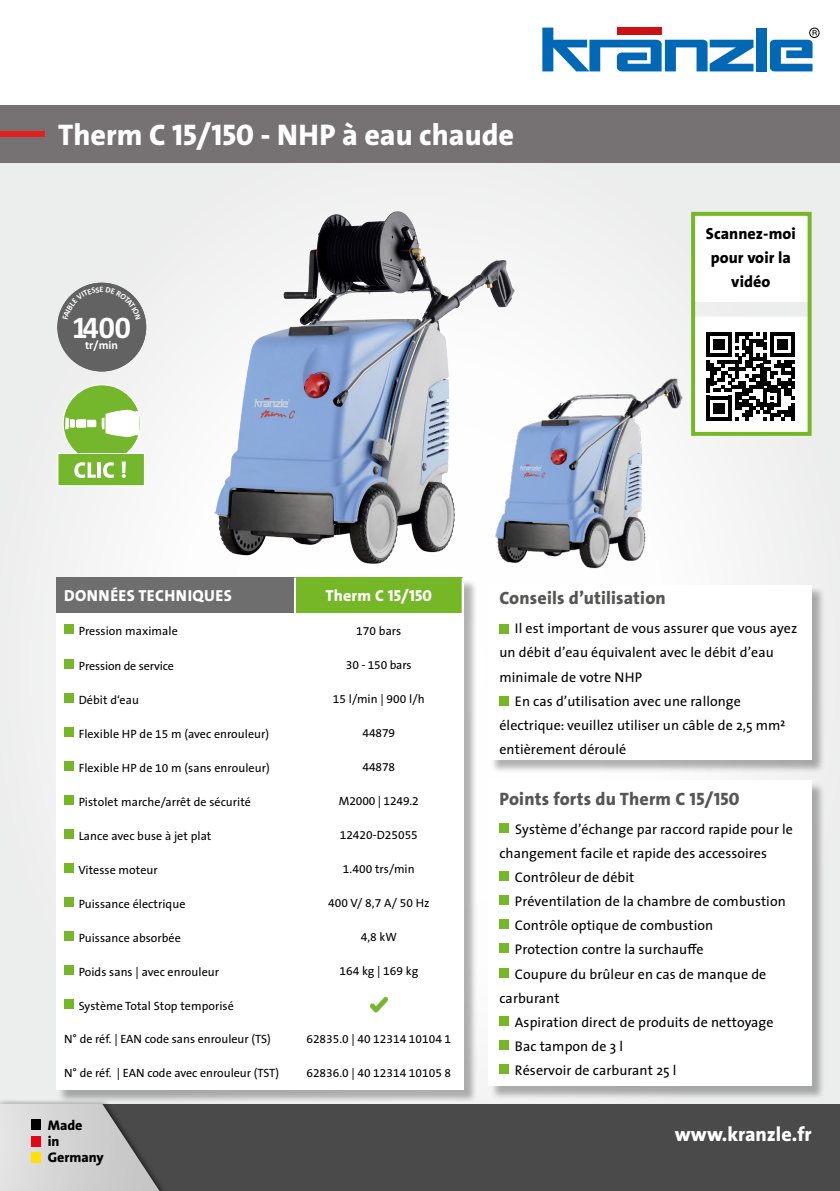
<style>
.page{position:relative;width:840px;height:1191px;background:#fff}
.page>*{position:absolute;margin:0;border:0;box-sizing:border-box;transform-origin:0 0}
.t1{font:700 31.6px "Calibri";color:#fff}
.t2{font:30px "The Sans LP8 Ex Bld";color:#fff}
.t3{font:20px "The Sans LP8 Ex Bld";color:#fff}
.t4{font:18px "The Sans LP8 Ex Bld";letter-spacing:.01em;color:#565655}
.t5{font:16px "The Sans LP8 Ex Bld";letter-spacing:.025em;color:#fff}
.t6{font:16px/24px "The Sans LP8 Ex Bld";letter-spacing:.005em;color:#000;text-align:center}
.t7{font:14px "The Sans";letter-spacing:.005em;color:#000}
.t8{font:14px/16px "The Sans LP8 Ex Bld";color:#000}
.t9{font:12px "The Sans B5 Plain";letter-spacing:.005em;color:#000}
.t10{font:700 12px "Calibri";color:#fff}
</style>
<div class="page">
<div style="left:0;top:125px;width:839px;height:1066px;background:linear-gradient(to right,#eeefee,#f2f3f2)"></div>
<div style="left:0;top:105px;width:839px;height:57px;background:#767274"></div>
<div style="left:0;top:131px;width:44px;height:6px;background:#e51e1e"></div>
<div style="left:0;top:1104px;width:839px;height:87px;background:#4b4a4a"></div>
<div style="left:0;top:1099px;width:168px;height:92px;background:#000;opacity:.7"></div>
<svg style="left:0;top:1103px;width:160px;height:88px"></svg>
<div style="left:31px;top:1119px;width:9px;height:11px;background:#000"></div>
<div style="left:31px;top:1136px;width:9px;height:10px;background:#e30514"></div>
<div style="left:31px;top:1152px;width:9px;height:10px;background:#ffe000"></div>
<svg style="left:542px;top:28px;width:211px;height:43px"></svg>
<div style="left:755px;top:28px;width:11px;height:43px;background:#0068b4"></div>
<div style="left:808px;top:28px;width:11px;height:10px;border:1px solid #000;border-radius:50%"></div>
<svg style="left:769px;top:30px;width:47px;height:41px"></svg>
<img style="left:210px;top:212px;width:309px;height:356px">
<img style="left:491px;top:378px;width:191px;height:190px">
<div style="left:58px;top:579px;width:420px;height:524px;background:#000;opacity:.3"></div>
<div style="left:56px;top:578px;width:407px;height:511px;background:#fff"></div>
<div style="left:56px;top:578px;width:239px;height:35px;background:#6e6e6e"></div>
<div style="left:295px;top:578px;width:167px;height:35px;background:#75b726"></div>
<hr style="left:294px;top:578px;width:2px;height:35px;background:#fff">
<hr style="left:461px;top:578px;width:2px;height:35px;background:#fff">
<div style="left:64px;top:625px;width:9px;height:9px;background:#75b726"></div>
<div style="left:64px;top:659px;width:9px;height:9px;background:#75b726"></div>
<div style="left:64px;top:693px;width:9px;height:9px;background:#75b726"></div>
<div style="left:64px;top:727px;width:9px;height:9px;background:#75b726"></div>
<div style="left:64px;top:761px;width:9px;height:9px;background:#75b726"></div>
<div style="left:64px;top:795px;width:9px;height:9px;background:#75b726"></div>
<div style="left:64px;top:829px;width:9px;height:9px;background:#75b726"></div>
<div style="left:64px;top:863px;width:9px;height:9px;background:#75b726"></div>
<div style="left:64px;top:897px;width:9px;height:9px;background:#75b726"></div>
<div style="left:64px;top:931px;width:9px;height:9px;background:#75b726"></div>
<div style="left:64px;top:965px;width:9px;height:9px;background:#75b726"></div>
<div style="left:64px;top:999px;width:9px;height:9px;background:#75b726"></div>
<img style="left:370px;top:996px;width:17px;height:17px">
<div style="left:490px;top:782px;width:334px;height:318px;background:#000;opacity:.3"></div>
<div style="left:488px;top:780px;width:323px;height:305px;background:#fff"></div>
<div style="left:499px;top:824px;width:9px;height:9px;background:#75b726"></div>
<div style="left:499px;top:872px;width:9px;height:9px;background:#75b726"></div>
<div style="left:499px;top:896px;width:9px;height:9px;background:#75b726"></div>
<div style="left:499px;top:920px;width:9px;height:9px;background:#75b726"></div>
<div style="left:499px;top:944px;width:9px;height:9px;background:#75b726"></div>
<div style="left:499px;top:968px;width:9px;height:9px;background:#75b726"></div>
<div style="left:499px;top:1016px;width:9px;height:9px;background:#75b726"></div>
<div style="left:499px;top:1040px;width:9px;height:9px;background:#75b726"></div>
<div style="left:499px;top:1064px;width:9px;height:9px;background:#75b726"></div>
<div style="left:490px;top:586px;width:334px;height:187px;background:#000;opacity:.3"></div>
<div style="left:488px;top:585px;width:323px;height:174px;background:#fff"></div>
<div style="left:499px;top:624px;width:9px;height:9px;background:#75b726"></div>
<div style="left:499px;top:696px;width:9px;height:9px;background:#75b726"></div>
<div style="left:691px;top:213px;width:118px;height:88px;background:#fff"></div>
<div style="left:691px;top:318px;width:118px;height:117px;background:#fff"></div>
<svg style="left:706px;top:332px;width:88px;height:88px"></svg>
<div style="left:690px;top:212px;width:121px;height:224px;border:4px solid #75b726"></div>
<div style="left:63px;top:385px;width:77px;height:77px;background:#74b72c;border-radius:50%"></div>
<div style="left:58px;top:453px;width:87px;height:33px;background:#74b72c;border:1px solid #fff"></div>
<svg style="left:102px;top:410px;width:37px;height:27px"></svg>
<svg style="left:65px;top:412px;width:31px;height:23px"></svg>
<svg style="left:74px;top:462px;width:22px;height:16px"></svg>
<hr style="left:97px;top:462px;width:4px;height:16px;background:#fff">
<svg style="left:103px;top:462px;width:11px;height:16px"></svg>
<svg style="left:122px;top:461px;width:4px;height:12px"></svg>
<svg style="left:122px;top:474px;width:4px;height:4px"></svg>
<div style="left:57px;top:283px;width:89px;height:88px;background:#616261;border-radius:50%"></div>
<svg style="left:62px;top:287px;width:79px;height:20px"></svg>
<h2 class="t2" style="left:58px;top:115px;width:457px">Therm C 15/150 - NHP à eau chaude</h2>
<h1 class="t1" style="left:72px;top:305px;width:61px">1400</h1>
<p class="t10" style="left:85px;top:336px;width:34px">tr/min</p>
<p class="t6" style="left:705px;top:222px;width:91px">Scannez-moi pour voir la vidéo</p>
<p class="t5" style="left:64px;top:585px;width:169px">DONNÉES TECHNIQUES</p>
<p class="t5" style="left:325px;top:585px;width:108px">Therm C 15/150</p>
<p class="t9" style="left:79px;top:625px;width:100px">Pression maximale</p>
<p class="t9" style="left:356px;top:624px;width:47px">170 bars</p>
<p class="t9" style="left:79px;top:659px;width:97px">Pression de service</p>
<p class="t9" style="left:346px;top:658px;width:67px">30 - 150 bars</p>
<p class="t9" style="left:79px;top:693px;width:62px">Débit d‘eau</p>
<p class="t9" style="left:333px;top:692px;width:93px">15 l/min | 900 l/h</p>
<p class="t9" style="left:79px;top:727px;width:192px">Flexible HP de 15 m (avec enrouleur)</p>
<p class="t9" style="left:362px;top:726px;width:34px">44879</p>
<p class="t9" style="left:79px;top:761px;width:192px">Flexible HP de 10 m (sans enrouleur)</p>
<p class="t9" style="left:362px;top:760px;width:34px">44878</p>
<p class="t9" style="left:79px;top:795px;width:174px">Pistolet marche/arrêt de sécurité</p>
<p class="t9" style="left:338px;top:794px;width:81px">M2000 | 1249.2</p>
<p class="t9" style="left:79px;top:829px;width:134px">Lance avec buse à jet plat</p>
<p class="t9" style="left:339px;top:828px;width:80px">12420-D25055</p>
<p class="t9" style="left:78px;top:863px;width:81px">Vitesse moteur</p>
<p class="t9" style="left:343px;top:862px;width:73px">1.400 trs/min</p>
<p class="t9" style="left:79px;top:897px;width:108px">Puissance électrique</p>
<p class="t9" style="left:328px;top:896px;width:103px">400 V/ 8,7 A/ 50 Hz</p>
<p class="t9" style="left:79px;top:931px;width:104px">Puissance absorbée</p>
<p class="t9" style="left:360px;top:930px;width:38px">4,8 kW</p>
<p class="t9" style="left:79px;top:965px;width:142px">Poids sans | avec enrouleur</p>
<p class="t9" style="left:339px;top:964px;width:80px">164 kg | 169 kg</p>
<p class="t9" style="left:79px;top:999px;width:156px">Système Total Stop temporisé</p>
<p class="t9" style="left:64px;top:1032px;width:208px">N° de réf. | EAN code sans enrouleur (TS)</p>
<p class="t9" style="left:306px;top:1032px;width:146px">62835.0 | 40 12314 10104 1</p>
<p class="t9" style="left:64px;top:1066px;width:216px">N° de réf. | EAN code avec enrouleur (TST)</p>
<p class="t9" style="left:306px;top:1066px;width:146px">62836.0 | 40 12314 10105 8</p>
<p class="t8" style="left:48px;top:1117px;width:58px">Made<br>in<br>Germany</p>
<p class="t4" style="left:499px;top:586px;width:168px">Conseils d’utilisation</p>
<p class="t7" style="left:514px;top:617px;width:284px">Il est important de vous assurer que vous ayez</p>
<p class="t7" style="left:499px;top:641px;width:276px">un débit d’eau équivalent avec le débit d’eau</p>
<p class="t7" style="left:499px;top:665px;width:144px">minimale de votre NHP</p>
<p class="t7" style="left:514px;top:689px;width:227px">En cas d’utilisation avec une rallonge</p>
<p class="t7" style="left:499px;top:713px;width:287px">électrique: veuillez utiliser un câble de 2,5 mm²</p>
<p class="t7" style="left:499px;top:737px;width:128px">entièrement déroulé</p>
<p class="t4" style="left:499px;top:787px;width:241px">Points forts du Therm C 15/150</p>
<p class="t7" style="left:514px;top:818px;width:279px">Système d’échange par raccord rapide pour le</p>
<p class="t7" style="left:499px;top:842px;width:269px">changement facile et rapide des accessoires</p>
<p class="t7" style="left:514px;top:866px;width:121px">Contrôleur de débit</p>
<p class="t7" style="left:514px;top:890px;width:272px">Préventilation de la chambre de combustion</p>
<p class="t7" style="left:514px;top:914px;width:200px">Contrôle optique de combustion</p>
<p class="t7" style="left:514px;top:938px;width:190px">Protection contre la surchauffe</p>
<p class="t7" style="left:514px;top:962px;width:253px">Coupure du brûleur en cas de manque de</p>
<p class="t7" style="left:499px;top:986px;width:62px">carburant</p>
<p class="t7" style="left:514px;top:1010px;width:260px">Aspiration direct de produits de nettoyage</p>
<p class="t7" style="left:514px;top:1034px;width:109px">Bac tampon de 3 l</p>
<p class="t7" style="left:514px;top:1058px;width:163px">Réservoir de carburant 25 l</p>
<h3 class="t3" style="left:674px;top:1121px;width:138px">www.kranzle.fr</h3>
</div>
